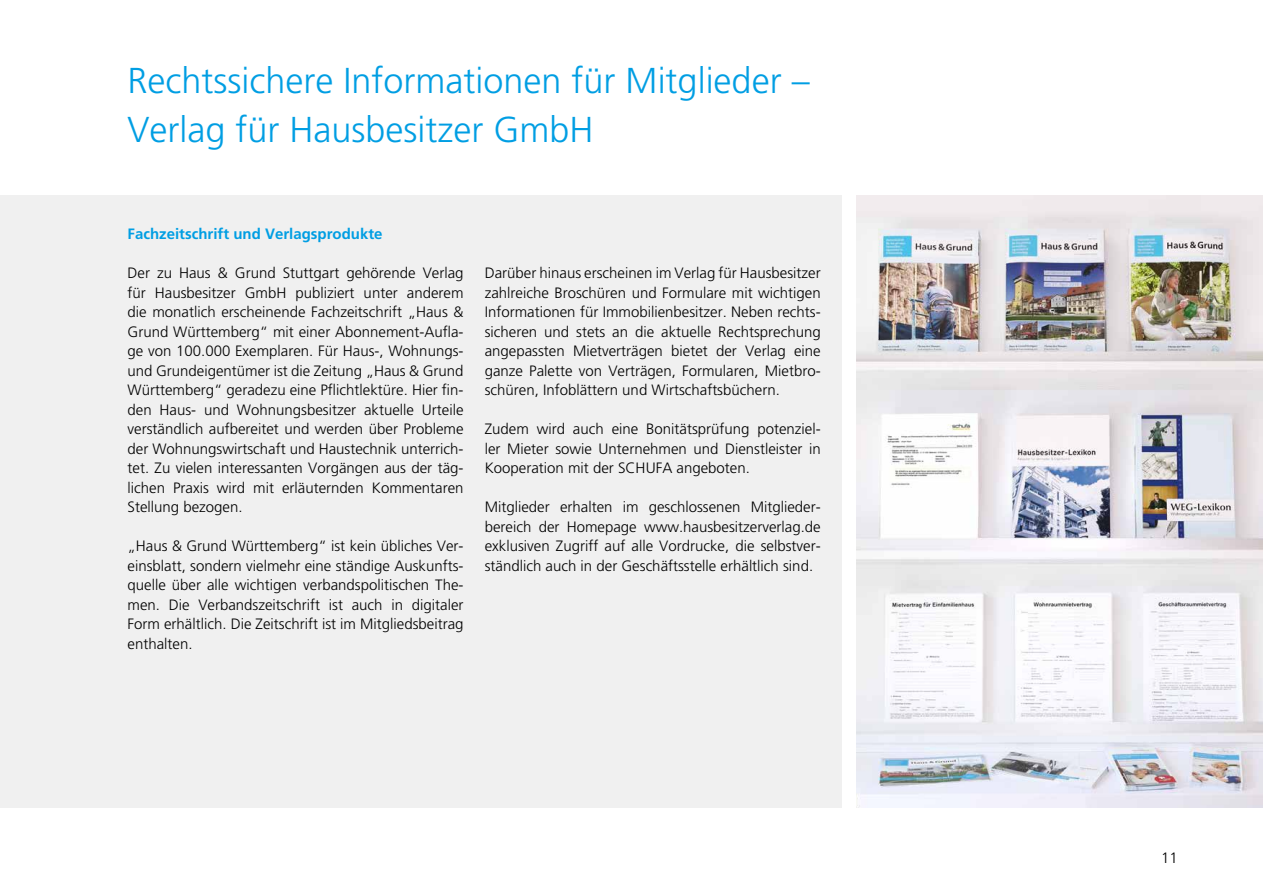
<style>
.page{position:relative;width:1263px;height:893px;background:#fff}
.page>*{position:absolute;margin:0;border:0;box-sizing:border-box;transform-origin:0 0}
.t1{font:300 36px/48.8px "Frutiger";color:#009ee3}
.t2{font:300 15px/19.5px "Frutiger";color:#000;text-align:justify}
.t3{font:700 15px "Frutiger";color:#009ee3}
</style>
<div class="page">
<div style="left:0;top:196px;width:842px;height:612px;background:#f0f0f0"></div>
<img style="left:857px;top:196px;width:406px;height:612px">
<h1 class="t1" style="left:128px;top:56px;width:684px">Rechtssichere Informationen für Mitglieder –<br>Verlag für Hausbesitzer GmbH</h1>
<p class="t3" style="left:128px;top:225px;width:257px">Fachzeitschrift und Verlagsprodukte</p>
<p class="t2" style="left:128px;top:263px;width:337px">Der zu Haus &amp; Grund Stuttgart gehörende Verlag für Hausbesitzer GmbH publiziert unter anderem die monatlich erscheinende Fachzeitschrift „Haus &amp; Grund Württemberg“ mit einer Abonnement-Aufla&shy;ge von 100.000 Exemplaren. Für Haus-, Wohnungs&shy;und Grundeigentümer ist die Zeitung „Haus &amp; Grund Württemberg“ geradezu eine Pflichtlektüre. Hier fin&shy;den Haus- und Wohnungsbesitzer aktuelle Urteile verständlich aufbereitet und werden über Probleme der Wohnungswirtschaft und Haustechnik unterrich&shy;tet. Zu vielen interessanten Vorgängen aus der täg&shy;lichen Praxis wird mit erläuternden Kommentaren Stellung bezogen.</p>
<p class="t2" style="left:128px;top:536px;width:337px">„Haus &amp; Grund Württemberg“ ist kein übliches Ver&shy;einsblatt, sondern vielmehr eine ständige Auskunfts&shy;quelle über alle wichtigen verbandspolitischen The&shy;men. Die Verbandszeitschrift ist auch in digitaler Form erhältlich. Die Zeitschrift ist im Mitgliedsbeitrag enthalten.</p>
<p class="t2" style="left:485px;top:263px;width:337px">Darüber hinaus erscheinen im Verlag für Hausbesitzer zahlreiche Broschüren und Formulare mit wichtigen Informationen für Immobilienbesitzer. Neben rechts&shy;sicheren und stets an die aktuelle Rechtsprechung angepassten Mietverträgen bietet der Verlag eine ganze Palette von Verträgen, Formularen, Mietbro&shy;schüren, Infoblättern und Wirtschaftsbüchern.</p>
<p class="t2" style="left:485px;top:419px;width:337px">Zudem wird auch eine Bonitätsprüfung potenziel&shy;ler Mieter sowie Unternehmen und Dienstleister in Kooperation mit der SCHUFA angeboten.</p>
<p class="t2" style="left:485px;top:497px;width:337px">Mitglieder erhalten im geschlossenen Mitglieder&shy;bereich der Homepage www.hausbesitzerverlag.de exklusiven Zugriff auf alle Vordrucke, die selbstver&shy;ständlich auch in der Geschäftsstelle erhältlich sind.</p>
<p class="t2" style="left:1161px;top:848px;width:18px">11</p>
</div>
